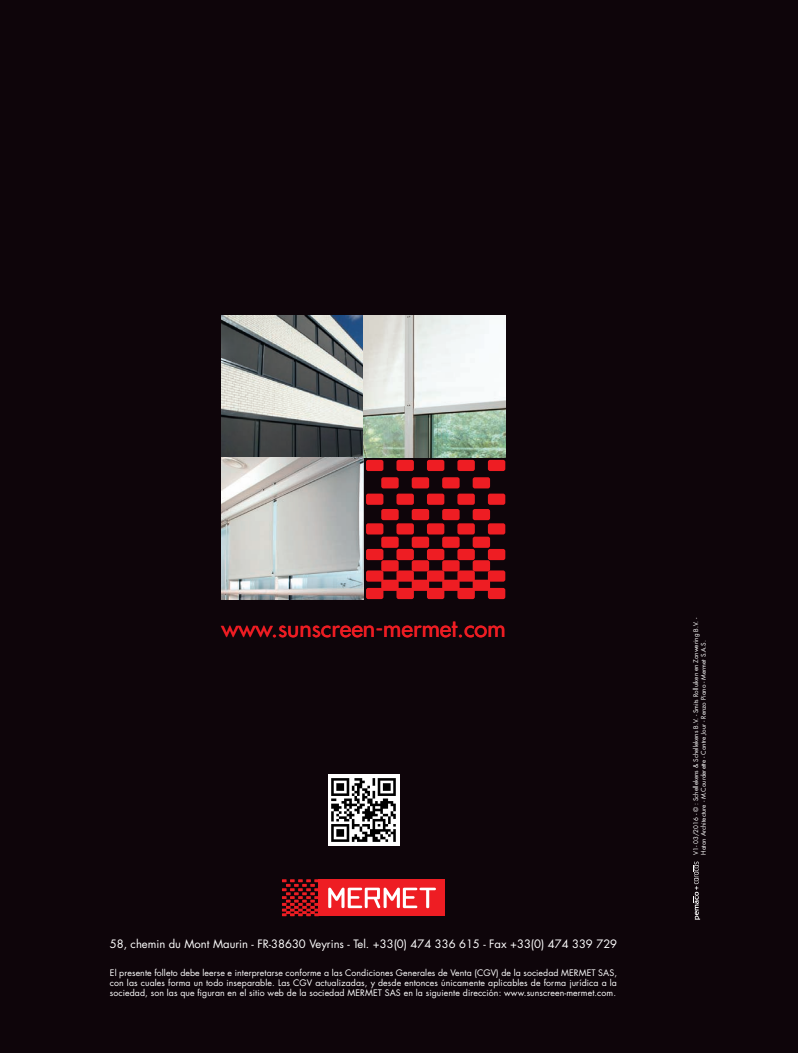
<style>
.page{position:relative;width:798px;height:1053px;background:#fff}
.page>*{position:absolute;margin:0;border:0;box-sizing:border-box;transform-origin:0 0}
.t1{font:23.75px "Futura";color:#ee1d23}
.t2{font:11.25px "Futura";color:#fff}
.t3{font:8.75px/10px "Futura";letter-spacing:.01em;color:#fff;text-align:justify}
.t4{font:6.25px/7.5px "Futura";color:#fff}
</style>
<div class="page">
<div style="left:0;top:0;width:797px;height:1052px;background:#0e050a"></div>
<div style="left:487px;top:588px;width:18px;height:11px;background:#ee1d23;border-radius:2px"></div>
<div style="left:472px;top:579px;width:18px;height:12px;background:#ee1d23;border-radius:2px"></div>
<div style="left:457px;top:588px;width:17px;height:11px;background:#ee1d23;border-radius:2px"></div>
<div style="left:442px;top:579px;width:17px;height:12px;background:#ee1d23;border-radius:2px"></div>
<div style="left:427px;top:588px;width:17px;height:11px;background:#ee1d23;border-radius:2px"></div>
<div style="left:411px;top:579px;width:18px;height:12px;background:#ee1d23;border-radius:2px"></div>
<div style="left:396px;top:588px;width:18px;height:11px;background:#ee1d23;border-radius:2px"></div>
<div style="left:381px;top:579px;width:17px;height:12px;background:#ee1d23;border-radius:2px"></div>
<div style="left:366px;top:588px;width:17px;height:11px;background:#ee1d23;border-radius:2px"></div>
<div style="left:487px;top:570px;width:18px;height:11px;background:#ee1d23;border-radius:2px"></div>
<div style="left:472px;top:560px;width:18px;height:11px;background:#ee1d23;border-radius:2px"></div>
<div style="left:457px;top:570px;width:17px;height:11px;background:#ee1d23;border-radius:2px"></div>
<div style="left:442px;top:560px;width:17px;height:11px;background:#ee1d23;border-radius:2px"></div>
<div style="left:427px;top:570px;width:17px;height:11px;background:#ee1d23;border-radius:2px"></div>
<div style="left:411px;top:560px;width:18px;height:11px;background:#ee1d23;border-radius:2px"></div>
<div style="left:396px;top:570px;width:18px;height:11px;background:#ee1d23;border-radius:2px"></div>
<div style="left:381px;top:560px;width:17px;height:11px;background:#ee1d23;border-radius:2px"></div>
<div style="left:366px;top:570px;width:17px;height:11px;background:#ee1d23;border-radius:2px"></div>
<div style="left:487px;top:549px;width:18px;height:11px;background:#ee1d23;border-radius:2px"></div>
<div style="left:472px;top:536px;width:18px;height:12px;background:#ee1d23;border-radius:2px"></div>
<div style="left:457px;top:549px;width:17px;height:11px;background:#ee1d23;border-radius:2px"></div>
<div style="left:442px;top:536px;width:17px;height:12px;background:#ee1d23;border-radius:2px"></div>
<div style="left:427px;top:549px;width:17px;height:11px;background:#ee1d23;border-radius:2px"></div>
<div style="left:411px;top:536px;width:18px;height:12px;background:#ee1d23;border-radius:2px"></div>
<div style="left:396px;top:549px;width:18px;height:11px;background:#ee1d23;border-radius:2px"></div>
<div style="left:381px;top:536px;width:17px;height:12px;background:#ee1d23;border-radius:2px"></div>
<div style="left:366px;top:549px;width:17px;height:11px;background:#ee1d23;border-radius:2px"></div>
<div style="left:487px;top:523px;width:18px;height:11px;background:#ee1d23;border-radius:2px"></div>
<div style="left:472px;top:509px;width:18px;height:11px;background:#ee1d23;border-radius:2px"></div>
<div style="left:457px;top:523px;width:17px;height:11px;background:#ee1d23;border-radius:2px"></div>
<div style="left:442px;top:509px;width:17px;height:11px;background:#ee1d23;border-radius:2px"></div>
<div style="left:427px;top:523px;width:17px;height:11px;background:#ee1d23;border-radius:2px"></div>
<div style="left:411px;top:509px;width:18px;height:11px;background:#ee1d23;border-radius:2px"></div>
<div style="left:396px;top:523px;width:18px;height:11px;background:#ee1d23;border-radius:2px"></div>
<div style="left:381px;top:509px;width:17px;height:11px;background:#ee1d23;border-radius:2px"></div>
<div style="left:366px;top:523px;width:17px;height:11px;background:#ee1d23;border-radius:2px"></div>
<div style="left:487px;top:493px;width:18px;height:12px;background:#ee1d23;border-radius:2px"></div>
<div style="left:472px;top:477px;width:18px;height:11px;background:#ee1d23;border-radius:2px"></div>
<div style="left:457px;top:493px;width:17px;height:12px;background:#ee1d23;border-radius:2px"></div>
<div style="left:442px;top:477px;width:17px;height:11px;background:#ee1d23;border-radius:2px"></div>
<div style="left:427px;top:493px;width:17px;height:12px;background:#ee1d23;border-radius:2px"></div>
<div style="left:411px;top:477px;width:18px;height:11px;background:#ee1d23;border-radius:2px"></div>
<div style="left:396px;top:493px;width:18px;height:12px;background:#ee1d23;border-radius:2px"></div>
<div style="left:381px;top:477px;width:17px;height:11px;background:#ee1d23;border-radius:2px"></div>
<div style="left:366px;top:493px;width:17px;height:12px;background:#ee1d23;border-radius:2px"></div>
<div style="left:487px;top:460px;width:18px;height:11px;background:#ee1d23;border-radius:2px"></div>
<div style="left:457px;top:460px;width:17px;height:11px;background:#ee1d23;border-radius:2px"></div>
<div style="left:427px;top:460px;width:17px;height:11px;background:#ee1d23;border-radius:2px"></div>
<div style="left:396px;top:460px;width:18px;height:11px;background:#ee1d23;border-radius:2px"></div>
<div style="left:366px;top:460px;width:17px;height:11px;background:#ee1d23;border-radius:2px"></div>
<img style="left:221px;top:315px;width:142px;height:284px">
<img style="left:363px;top:315px;width:142px;height:142px">
<div style="left:318px;top:879px;width:127px;height:37px;background:#ee1d23"></div>
<svg style="left:282px;top:879px;width:36px;height:37px"></svg>
<svg style="left:328px;top:887px;width:108px;height:21px"></svg>
<svg style="left:693px;top:861px;width:6px;height:58px"></svg>
<img style="left:328px;top:774px;width:71px;height:71px">
<h1 class="t1" style="left:221px;top:612px;width:285px">www.sunscreen-mermet.com</h1>
<p class="t2" style="left:110px;top:936px;width:508px">58, chemin du Mont Maurin - FR-38630 Veyrins - Tel. +33(0) 474 336 615 - Fax +33(0) 474 339 729</p>
<p class="t3" style="left:110px;top:967px;width:508px">El presente folleto debe leerse e interpretarse conforme a las Condiciones Generales de Venta (CGV) de la sociedad MERMET SAS, con las cuales forma un todo inseparable. Las CGV actualizadas, y desde entonces únicamente aplicables de forma jurídica a la sociedad, son las que figuran en el sitio web de la sociedad MERMET SAS en la siguiente dirección: www.sunscreen-mermet.com.</p>
<p class="t4" style="left:691px;top:854px;width:238px;rotate:-90deg">V1- 03/2016 - © : Schellekens &amp; Schellekens B.V. - Smits Rolluiken en Zonwering B.V. -<br>Haton Architecture - M.Courderette - Contre Jour - Renzo Piano - Mermet S.A.S.</p>
</div>
